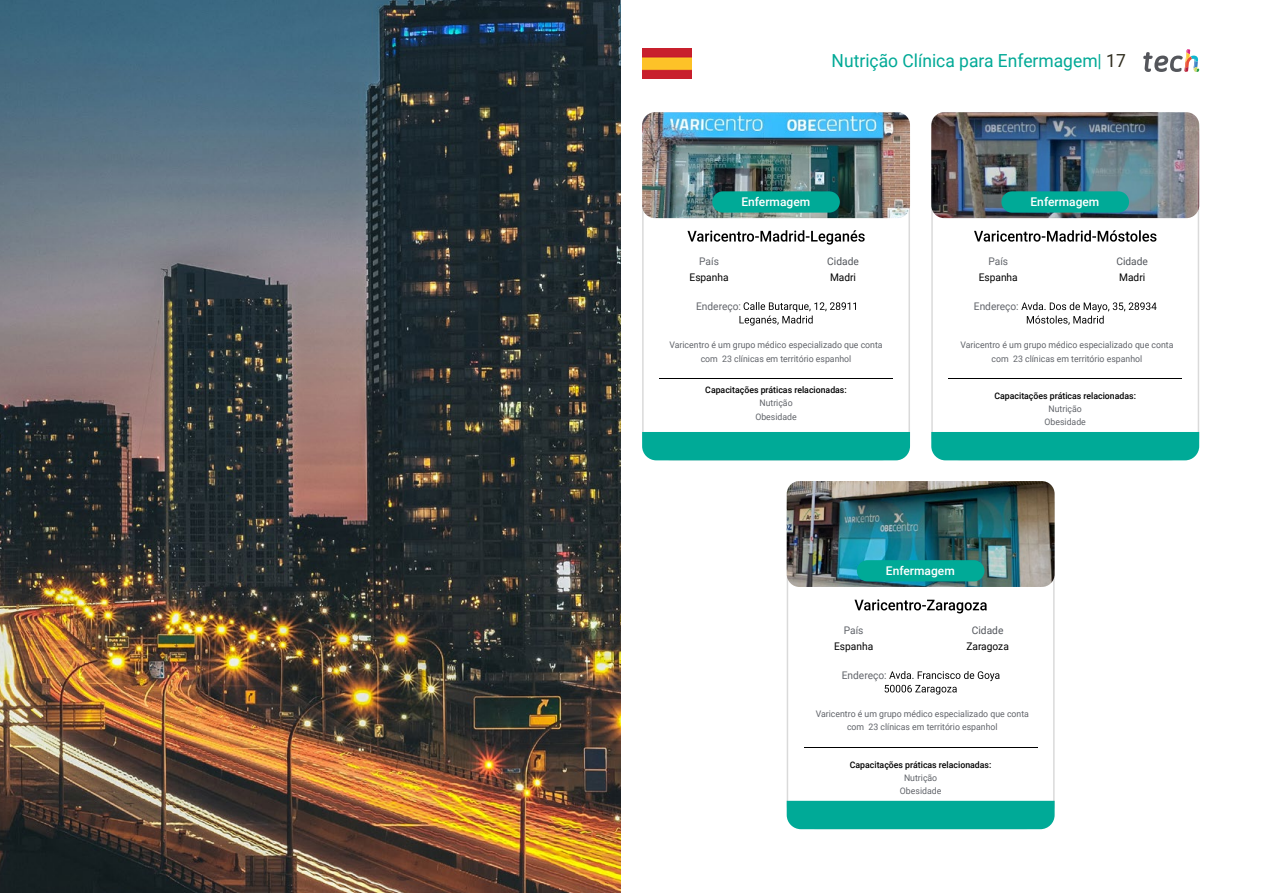
<style>
.page{position:relative;width:1263px;height:893px;background:#fff}
.page>*{position:absolute;margin:0;border:0;box-sizing:border-box;transform-origin:0 0}
.t1{font:18px "Roboto";color:#00a996}
.t2{font:500 12px "Roboto";color:#fff}
.t3{font:10.5px "Roboto";color:#61646a}
.t4{font:10.5px "Roboto";color:#000}
.t5{font:10.5px "Roboto";color:#52555b}
.t6{font:9px/13.2px "Roboto";color:#61646a;text-align:center}
.t7{font:500 9px "Roboto";color:#000}
.s1{color:#312e20}
</style>
<div class="page">
<img style="left:642px;top:49px;width:49px;height:30px">
<svg style="left:1143px;top:49px;width:56px;height:23px"></svg>
<img style="left:0;top:0;width:621px;height:893px">
<svg style="left:642px;top:218px;width:269px;height:243px"></svg>
<img style="left:642px;top:112px;width:268px;height:106px">
<div style="left:712px;top:191px;width:128px;height:22px;background:#00aa97;border-radius:11px"></div>
<div style="left:642px;top:432px;width:268px;height:28px;background:#00aa97"></div>
<hr style="left:659px;top:379px;width:234px;height:1px;background:#000">
<svg style="left:687px;top:230px;width:178px;height:15px"></svg>
<svg style="left:739px;top:302px;width:117px;height:24px"></svg>
<svg style="left:931px;top:123px;width:269px;height:338px"></svg>
<img style="left:931px;top:112px;width:268px;height:106px">
<div style="left:1001px;top:191px;width:128px;height:22px;background:#00aa97;border-radius:11px"></div>
<div style="left:931px;top:432px;width:268px;height:28px;background:#00aa97"></div>
<hr style="left:948px;top:379px;width:234px;height:1px;background:#000">
<svg style="left:974px;top:230px;width:182px;height:12px"></svg>
<svg style="left:1021px;top:302px;width:135px;height:23px"></svg>
<svg style="left:786px;top:490px;width:269px;height:340px"></svg>
<img style="left:787px;top:481px;width:267px;height:106px">
<div style="left:857px;top:560px;width:127px;height:21px;background:#00aa97;border-radius:11px"></div>
<div style="left:787px;top:801px;width:267px;height:28px;background:#00aa97"></div>
<hr style="left:804px;top:747px;width:233px;height:1px;background:#000">
<svg style="left:854px;top:599px;width:133px;height:14px"></svg>
<svg style="left:884px;top:671px;width:115px;height:24px"></svg>
<h1 class="t1" style="left:832px;top:48px;width:296px">Nutrição Clínica para Enfermagem| <span class="s1">17</span></h1>
<h2 class="t2" style="left:741px;top:194px;width:70px">Enfermagem</h2>
<h2 class="t2" style="left:1030px;top:194px;width:70px">Enfermagem</h2>
<p class="t3" style="left:699px;top:254px;width:21px">País</p>
<p class="t4" style="left:689px;top:270px;width:41px">Espanha</p>
<p class="t5" style="left:827px;top:254px;width:33px">Cidade</p>
<p class="t4" style="left:830px;top:270px;width:28px">Madri</p>
<p class="t3" style="left:988px;top:254px;width:21px">País</p>
<p class="t4" style="left:979px;top:270px;width:41px">Espanha</p>
<p class="t5" style="left:1116px;top:254px;width:33px">Cidade</p>
<p class="t4" style="left:1119px;top:270px;width:28px">Madri</p>
<p class="t3" style="left:696px;top:299px;width:46px">Endereço:</p>
<p class="t3" style="left:974px;top:299px;width:46px">Endereço:</p>
<p class="t6" style="left:669px;top:338px;width:215px">Varicentro é um grupo médico especializado que conta com 23 clínicas em território espanhol</p>
<p class="t7" style="left:705px;top:384px;width:143px">Capacitações práticas relacionadas:</p>
<p class="t6" style="left:755px;top:396px;width:43px">Nutrição<br>Obesidade</p>
<p class="t6" style="left:960px;top:338px;width:215px">Varicentro é um grupo médico especializado que conta com 23 clínicas em território espanhol</p>
<p class="t7" style="left:994px;top:389px;width:143px">Capacitações práticas relacionadas:</p>
<p class="t6" style="left:1044px;top:402px;width:43px">Nutrição<br>Obesidade</p>
<h2 class="t2" style="left:886px;top:563px;width:70px">Enfermagem</h2>
<p class="t3" style="left:844px;top:622px;width:21px">País</p>
<p class="t4" style="left:834px;top:639px;width:41px">Espanha</p>
<p class="t3" style="left:842px;top:668px;width:46px">Endereço:</p>
<p class="t5" style="left:972px;top:622px;width:33px">Cidade</p>
<p class="t4" style="left:966px;top:639px;width:44px">Zaragoza</p>
<p class="t6" style="left:816px;top:706px;width:215px">Varicentro é um grupo médico especializado que conta com 23 clínicas em território espanhol</p>
<p class="t7" style="left:850px;top:758px;width:143px">Capacitações práticas relacionadas:</p>
<p class="t6" style="left:900px;top:771px;width:43px">Nutrição<br>Obesidade</p>
</div>
